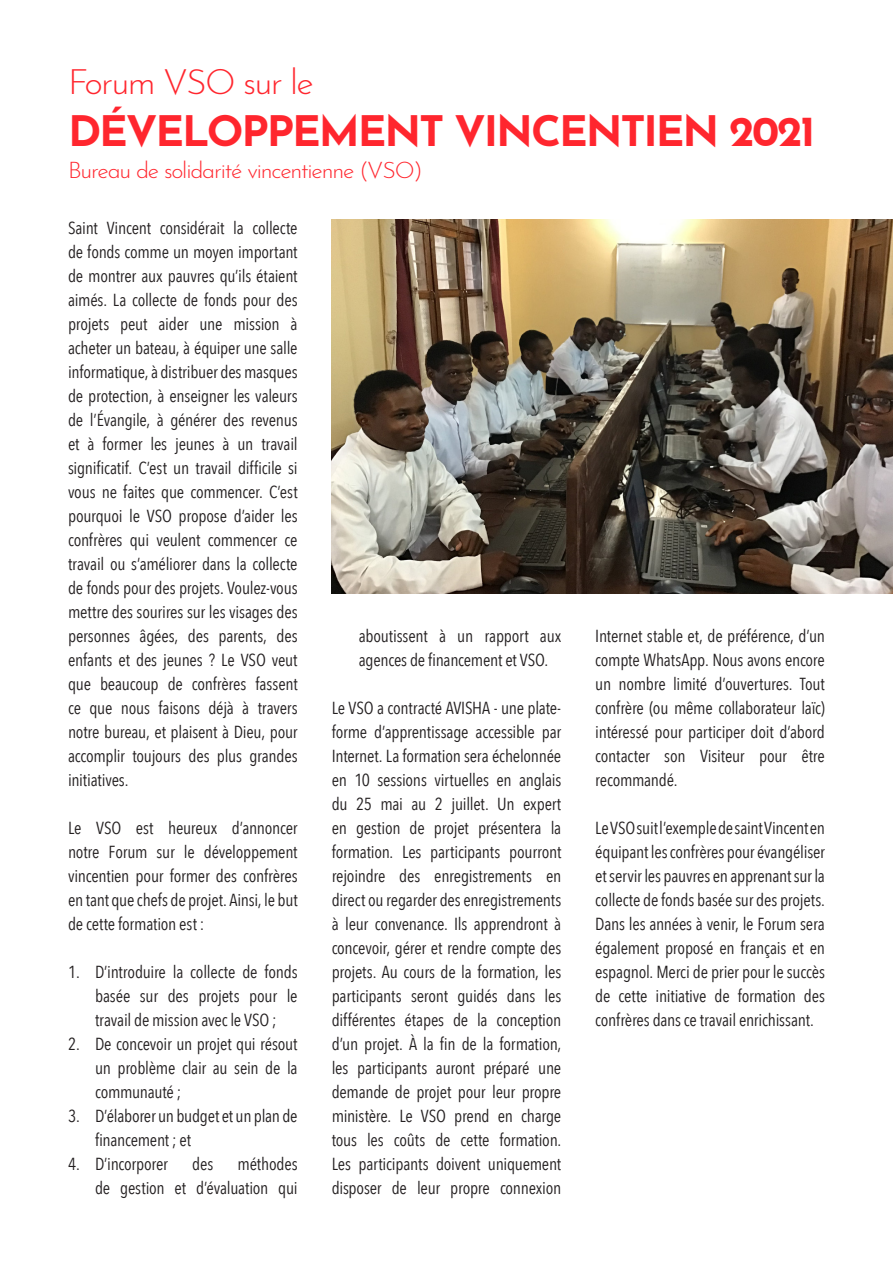
<style>
.page{position:relative;width:893px;height:1263px;background:#fff}
.page>*{position:absolute;margin:0;border:0;box-sizing:border-box;transform-origin:0 0}
.t1{font:700 42px "Josefin Sans";letter-spacing:-.05em;color:#ff262e}
.t2{font:300 34.5px "Josefin Sans";letter-spacing:-.05em;color:#ff262e}
.t3{font:300 22.5px "Josefin Sans";letter-spacing:-.05em;color:#ff262e}
.t4{font:17.4px/24px "Avenir Next Condensed";letter-spacing:-.015em;color:#231f20;text-align:justify}
</style>
<div class="page">
<img style="left:332px;top:220px;width:561px;height:374px">
<p class="t2" style="left:68px;top:55px;width:247px">Forum VSO sur le</p>
<p class="t1" style="left:68px;top:94px;width:749px">DÉVELOPPEMENT VINCENTIEN 2021</p>
<p class="t3" style="left:68px;top:153px;width:356px">Bureau de solidarité vincentienne (VSO)</p>
<p class="t4" style="left:68px;top:215px;width:231px">Saint Vincent considérait la collecte de fonds comme un moyen important de montrer aux pauvres qu’ils étaient aimés. La collecte de fonds pour des projets peut aider une mission à acheter un bateau, à équiper une salle informatique, à distribuer des masques de protection, à enseigner les valeurs de l’Évangile, à générer des revenus et à former les jeunes à un travail significatif. C’est un travail difficile si vous ne faites que commencer. C’est pourquoi le VSO propose d’aider les confrères qui veulent commencer ce travail ou s’améliorer dans la collecte de fonds pour des projets. Voulez-vous mettre des sourires sur les visages des personnes âgées, des parents, des enfants et des jeunes ? Le VSO veut que beaucoup de confrères fassent ce que nous faisons déjà à travers notre bureau, et plaisent à Dieu, pour accomplir toujours des plus grandes initiatives.</p>
<p class="t4" style="left:68px;top:815px;width:231px">Le VSO est heureux d’annoncer notre Forum sur le développement vincentien pour former des confrères en tant que chefs de projet. Ainsi, le but de cette formation est :</p>
<p class="t4" style="left:95px;top:959px;width:204px;text-indent:-27px">1. D’introduire la collecte de fonds basée sur des projets pour le travail de mission avec le VSO ;</p>
<p class="t4" style="left:95px;top:1031px;width:204px;text-indent:-27px">2. De concevoir un projet qui résout un problème clair au sein de la communauté ;</p>
<p class="t4" style="left:95px;top:1103px;width:204px;text-indent:-27px">3. D’élaborer un budget et un plan de financement ; et</p>
<p class="t4" style="left:68px;top:1151px;width:102px">4. D’incorporer</p>
<p class="t4" style="left:192px;top:1151px;width:23px">des</p>
<p class="t4" style="left:95px;top:1151px;width:204px;text-align:right">méthodes<br>de gestion et d’évaluation qui</p>
<p class="t4" style="left:359px;top:623px;width:204px">aboutissent à un rapport aux agences de financement et VSO.</p>
<p class="t4" style="left:332px;top:695px;width:231px">Le VSO a contracté AVISHA - une plate&shy;forme d’apprentissage accessible par Internet. La formation sera échelonnée en 10 sessions virtuelles en anglais du 25 mai au 2 juillet. Un expert en gestion de projet présentera la formation. Les participants pourront rejoindre des enregistrements en direct ou regarder des enregistrements à leur convenance. Ils apprendront à concevoir, gérer et rendre compte des projets. Au cours de la formation, les participants seront guidés dans les différentes étapes de la conception d’un projet. À la fin de la formation, les participants auront préparé une demande de projet pour leur propre ministère. Le VSO prend en charge tous les coûts de cette formation.<br>Les participants doivent uniquement disposer de leur propre connexion</p>
<p class="t4" style="left:595px;top:623px;width:231px">Internet stable et, de préférence, d’un compte WhatsApp. Nous avons encore un nombre limité d’ouvertures. Tout confrère (ou même collaborateur laïc) intéressé pour participer doit d’abord contacter son Visiteur pour être recommandé.</p>
<p class="t4" style="left:595px;top:815px;width:231px">Le VSO suit l’exemple de saint Vincent en équipant les confrères pour évangéliser et servir les pauvres en apprenant sur la collecte de fonds basée sur des projets.<br>Dans les années à venir, le Forum sera également proposé en français et en espagnol. Merci de prier pour le succès de cette initiative de formation des confrères dans ce travail enrichissant.</p>
</div>
